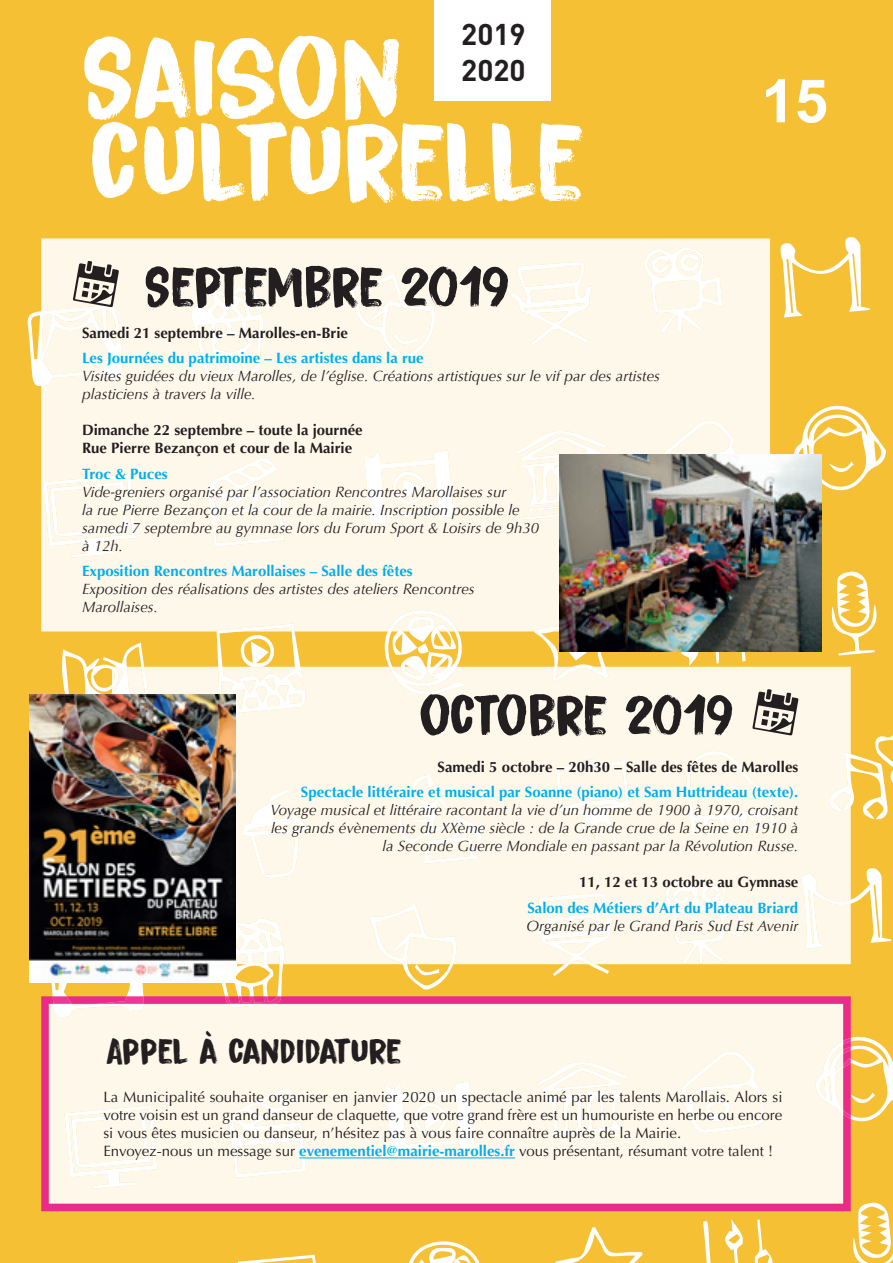
<style>
.page{position:relative;width:893px;height:1263px;background:#f5c033}
.page>*{position:absolute;margin:0;border:0;box-sizing:border-box;transform-origin:0 0}
.t1{font:119.25px "Bitterbrush DEMO";letter-spacing:-.03em;color:#fff}
.t2{font:115.5px "Bitterbrush DEMO";letter-spacing:-.03em;color:#fff}
.t3{font:700 60px "Arial";color:#fff}
.t4{font:58.95px "Bitterbrush DEMO";letter-spacing:-.03em;color:#231f20}
.t5{font:37.2px "Bitterbrush DEMO";letter-spacing:-.03em;color:#231f20}
.t6{font:700 29.7px/35.5px "DIN Pro";color:#231f20}
.t7{font:italic 15px/18px "Optima";color:#231f20}
.t8{font:15px/18px "Optima";color:#231f20}
.t9{font:700 15px "Optima";color:#00aeef}
.t10{font:700 15px/18px "Optima";color:#231f20}
.s1{font-weight:700;color:#00aeef}
</style>
<div class="page">
<svg style="left:238px;top:1255px;width:78px;height:8px"></svg>
<svg style="left:555px;top:1227px;width:88px;height:36px"></svg>
<svg style="left:853px;top:1202px;width:40px;height:61px"></svg>
<svg style="left:754px;top:1219px;width:19px;height:44px"></svg>
<svg style="left:703px;top:1219px;width:40px;height:44px"></svg>
<svg style="left:409px;top:1241px;width:71px;height:22px"></svg>
<svg style="left:780px;top:237px;width:90px;height:80px"></svg>
<svg style="left:831px;top:571px;width:46px;height:84px"></svg>
<svg style="left:794px;top:405px;width:92px;height:86px"></svg>
<div style="left:434px;top:0;width:117px;height:100px;background:#fff"></div>
<hr style="left:0;top:68px;width:1px;height:64px;background:#60b346">
<div style="left:41px;top:238px;width:729px;height:393px;background:#fdf8ea"></div>
<svg style="left:732px;top:651px;width:20px;height:10px"></svg>
<svg style="left:677px;top:651px;width:45px;height:15px"></svg>
<div style="left:54px;top:257px;width:651px;height:374px;background:#fdf8ea"></div>
<svg style="left:642px;top:247px;width:80px;height:86px;background:#fdf9ed"></svg>
<svg style="left:43px;top:474px;width:93px;height:83px;background:#fdf9ed"></svg>
<svg style="left:660px;top:418px;width:83px;height:36px;background:#fdf8eb"></svg>
<svg style="left:348px;top:272px;width:92px;height:87px;background:#fdf8eb"></svg>
<svg style="left:364px;top:450px;width:90px;height:79px;background:#fdfaf1"></svg>
<div style="left:236px;top:667px;width:615px;height:297px;background:#fdf8ea"></div>
<svg style="left:531px;top:893px;width:82px;height:83px;background:#fcf2d7"></svg>
<svg style="left:801px;top:868px;width:90px;height:80px"></svg>
<svg style="left:663px;top:878px;width:80px;height:86px;background:#fdf9ed"></svg>
<svg style="left:369px;top:903px;width:92px;height:87px"></svg>
<svg style="left:447px;top:775px;width:40px;height:89px;background:#fdf8ec"></svg>
<svg style="left:556px;top:758px;width:73px;height:91px;background:#fdf9ed"></svg>
<svg style="left:686px;top:749px;width:89px;height:86px;background:#fdf8ec"></svg>
<svg style="left:242px;top:868px;width:68px;height:12px"></svg>
<svg style="left:534px;top:596px;width:87px;height:86px"></svg>
<svg style="left:826px;top:733px;width:67px;height:87px"></svg>
<svg style="left:62px;top:643px;width:88px;height:51px"></svg>
<svg style="left:137px;top:667px;width:310px;height:201px;background:#fdf8eb"></svg>
<svg style="left:217px;top:624px;width:89px;height:90px"></svg>
<svg style="left:380px;top:605px;width:87px;height:93px"></svg>
<svg style="left:27px;top:261px;width:96px;height:125px;background:#ebe1c9"></svg>
<svg style="left:752px;top:689px;width:46px;height:46px;background:#9c9790"></svg>
<svg style="left:41px;top:996px;width:810px;height:215px;background:#fbe8e2"></svg>
<svg style="left:48px;top:983px;width:97px;height:34px"></svg>
<svg style="left:210px;top:918px;width:76px;height:89px"></svg>
<svg style="left:814px;top:1035px;width:79px;height:91px"></svg>
<hr style="left:299px;top:1157px;width:216px;height:1px;background:#00aeef">
<img style="left:30px;top:694px;width:206px;height:289px">
<img style="left:559px;top:454px;width:263px;height:197px">
<h3 class="t6" style="left:461px;top:13px;width:66px">2019<br>2020</h3>
<h1 class="t1" style="left:81px;top:10px;width:323px">SAISON</h1>
<h2 class="t2" style="left:89px;top:96px;width:499px">CULTURELLE</h2>
<h3 class="t4" style="left:144px;top:253px;width:367px">SEPTEMBRE 2019</h3>
<p class="t10" style="left:82px;top:324px;width:267px">Samedi 21 septembre – Marolles-en-Brie</p>
<p class="t9" style="left:82px;top:350px;width:343px">Les Journées du patrimoine – Les artistes dans la rue</p>
<p class="t7" style="left:82px;top:367px;width:579px">Visites guidées du vieux Marolles, de l’église. Créations artistiques sur le vif par des artistes plasticiens à travers la ville.</p>
<p class="t10" style="left:82px;top:422px;width:282px">Dimanche 22 septembre – toute la journée<br>Rue Pierre Bezançon et cour de la Mairie</p>
<p class="t9" style="left:82px;top:465px;width:87px">Troc &amp; Puces</p>
<p class="t7" style="left:82px;top:483px;width:458px">Vide-greniers organisé par l’association Rencontres Marollaises sur<br>la rue Pierre Bezançon et la cour de la mairie. Inscription possible le samedi 7 septembre au gymnase lors du Forum Sport &amp; Loisirs de 9h30 à 12h.</p>
<p class="t9" style="left:82px;top:562px;width:332px">Exposition Rencontres Marollaises – Salle des fêtes</p>
<p class="t7" style="left:82px;top:580px;width:394px">Exposition des réalisations des artistes des ateliers Rencontres<br>Marollaises.</p>
<h3 class="t4" style="left:419px;top:681px;width:317px">OCTOBRE 2019</h3>
<h3 class="t3" style="left:761px;top:62px;width:68px">15</h3>
<p class="t10" style="left:438px;top:758px;width:362px">Samedi 5 octobre – 20h30 – Salle des fêtes de Marolles</p>
<p class="t9" style="left:301px;top:783px;width:499px">Spectacle littéraire et musical par Soanne (piano) et Sam Huttrideau (texte).</p>
<p class="t7" style="left:270px;top:801px;width:529px;text-align:right">Voyage musical et littéraire racontant la vie d’un homme de 1900 à 1970, croisant les grands évènements du XXème siècle : de la Grande crue de la Seine en 1910 à la Seconde Guerre Mondiale en passant par la Révolution Russe.</p>
<p class="t10" style="left:579px;top:873px;width:221px">11, 12 et 13 octobre au Gymnase</p>
<p class="t9" style="left:527px;top:899px;width:272px">Salon des Métiers d’Art du Plateau Briard</p>
<p class="t7" style="left:527px;top:917px;width:273px">Organisé par le Grand Paris Sud Est Avenir</p>
<h3 class="t5" style="left:106px;top:1030px;width:298px">APPEL À CANDIDATURE</h3>
<p class="t8" style="left:103px;top:1088px;width:680px">La Municipalité souhaite organiser en janvier 2020 un spectacle animé par les talents Marollais. Alors si votre voisin est un grand danseur de claquette, que votre grand frère est un humouriste en herbe ou encore si vous êtes musicien ou danseur, n’hésitez pas à vous faire connaître auprès de la Mairie.<br>Envoyez-nous un message sur <span class="s1">evenementiel@mairie-marolles.fr</span> vous présentant, résumant votre talent !</p>
</div>
